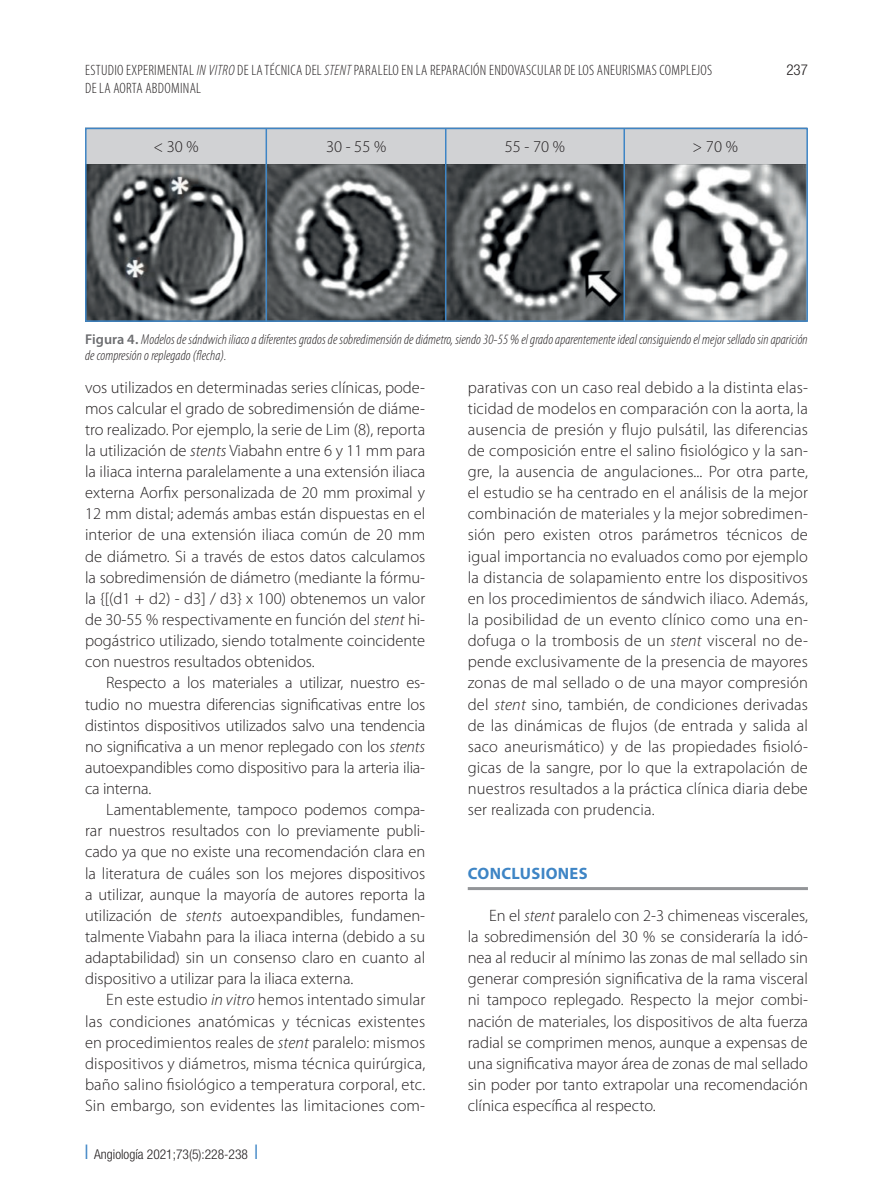
<style>
.page{position:relative;width:893px;height:1191px;background:#fff}
.page>*{position:absolute;margin:0;border:0;box-sizing:border-box;transform-origin:0 0}
.t1{font:300 16.5px/21.1px "Myriad Pro";color:#231f20;text-align:justify}
.L1{font:700 16.5px "Myriad Pro";letter-spacing:.02em;color:#3e85c5}
.t2{font:300 condensed 15px "Myriad Pro";letter-spacing:.02em;color:#231f20}
.t3{font:300 condensed 15px "Helvetica Neue LT Std";color:#231f20}
.Pies_figuras{font:italic 300 condensed 14.25px/16.5px "Myriad Pro";letter-spacing:.005em;color:#231f20}
.t4{font:300 condensed 13.5px "Helvetica Neue LT Std";color:#231f20}
.s1{font-style:italic}
.s2{font-weight:600;font-style:normal;font-stretch:normal;color:#6c6d70}
.s3{color:#3e85c5}
</style>
<div class="page">
<hr style="left:468px;top:887px;width:340px;height:3px;background:#939598">
<div style="left:85px;top:128px;width:182px;height:36px;background:#d1d2d4"></div>
<div style="left:266px;top:128px;width:180px;height:36px;background:#d1d2d4"></div>
<div style="left:446px;top:128px;width:178px;height:36px;background:#d1d2d4"></div>
<div style="left:623px;top:128px;width:184px;height:36px;background:#d1d2d4"></div>
<img style="left:88px;top:164px;width:717px;height:155px">
<div style="left:85px;top:128px;width:723px;height:194px;border:2px solid #3e85c5"></div>
<hr style="left:266px;top:129px;width:1px;height:192px;background:#3e85c5">
<hr style="left:445px;top:129px;width:1px;height:192px;background:#3e85c5">
<hr style="left:623px;top:129px;width:2px;height:192px;background:#3e85c5">
<p class="t2" style="left:85px;top:61px;width:629px">ESTUDIO EXPERIMENTAL <span class="s1">IN VITRO</span> DE LA TÉCNICA DEL <span class="s1">STENT</span> PARALELO EN LA REPARACIÓN ENDOVASCULAR DE LOS ANEURISMAS COMPLEJOS</p>
<p class="t3" style="left:786px;top:61px;width:23px">237</p>
<p class="t2" style="left:85px;top:79px;width:117px">DE LA AORTA ABDOMINAL</p>
<p class="t1" style="left:153px;top:136px;width:47px">&lt; 30 %</p>
<p class="t1" style="left:326px;top:136px;width:62px">30 - 55 %</p>
<p class="t1" style="left:505px;top:136px;width:62px">55 - 70 %</p>
<p class="t1" style="left:692px;top:136px;width:47px">&gt; 70 %</p>
<p class="Pies_figuras" style="left:85px;top:331px;width:724px"><span class="s2">Figura 4.</span> Modelos de sándwich iliaco a diferentes grados de sobredimensión de diámetro, siendo 30-55 % el grado aparentemente ideal consiguiendo el mejor sellado sin aparición de compresión o replegado (flecha).</p>
<p class="t1" style="left:85px;top:376px;width:342px">vos utilizados en determinadas series clínicas, pode&shy;mos calcular el grado de sobredimensión de diáme&shy;tro realizado. Por ejemplo, la serie de Lim (8), reporta la utilización de <span class="s1">stents</span> Viabahn entre 6 y 11 mm para la iliaca interna paralelamente a una extensión iliaca externa Aorfix personalizada de 20 mm proximal y 12 mm distal; además ambas están dispuestas en el interior de una extensión iliaca común de 20 mm de diámetro. Si a través de estos datos calculamos la sobredimensión de diámetro (mediante la fórmu&shy;la {[(d1 + d2) - d3] / d3} x 100) obtenemos un valor de 30-55 % respectivamente en función del <span class="s1">stent</span> hi&shy;pogástrico utilizado, siendo totalmente coincidente con nuestros resultados obtenidos.</p>
<p class="t1" style="left:85px;top:672px;width:342px;text-indent:21px">Respecto a los materiales a utilizar, nuestro es&shy;tudio no muestra diferencias significativas entre los distintos dispositivos utilizados salvo una tendencia no significativa a un menor replegado con los <span class="s1">stents </span>autoexpandibles como dispositivo para la arteria ilia&shy;ca interna.</p>
<p class="t1" style="left:85px;top:799px;width:342px;text-indent:21px">Lamentablemente, tampoco podemos compa&shy;rar nuestros resultados con lo previamente publi&shy;cado ya que no existe una recomendación clara en la literatura de cuáles son los mejores dispositivos a utilizar, aunque la mayoría de autores reporta la utilización de <span class="s1">stents</span> autoexpandibles, fundamen&shy;talmente Viabahn para la iliaca interna (debido a su adaptabilidad) sin un consenso claro en cuanto al dispositivo a utilizar para la iliaca externa.</p>
<p class="t1" style="left:85px;top:989px;width:342px;text-indent:21px">En este estudio <span class="s1">in vitro</span> hemos intentado simular las condiciones anatómicas y técnicas existentes en procedimientos reales de <span class="s1">stent</span> paralelo: mismos dispositivos y diámetros, misma técnica quirúrgica, baño salino fisiológico a temperatura corporal, etc.<br>Sin embargo, son evidentes las limitaciones com-</p>
<p class="t4" style="left:85px;top:1146px;width:174px"><span class="s3">❘</span> Angiología 2021;73(5):228-238 <span class="s3">❘</span></p>
<p class="t1" style="left:468px;top:376px;width:342px">parativas con un caso real debido a la distinta elas&shy;ticidad de modelos en comparación con la aorta, la ausencia de presión y flujo pulsátil, las diferencias de composición entre el salino fisiológico y la san&shy;gre, la ausencia de angulaciones... Por otra parte, el estudio se ha centrado en el análisis de la mejor combinación de materiales y la mejor sobredimen&shy;sión pero existen otros parámetros técnicos de igual importancia no evaluados como por ejemplo la distancia de solapamiento entre los dispositivos en los procedimientos de sándwich iliaco. Además, la posibilidad de un evento clínico como una en&shy;dofuga o la trombosis de un <span class="s1">stent</span> visceral no de&shy;pende exclusivamente de la presencia de mayores zonas de mal sellado o de una mayor compresión del <span class="s1">stent</span> sino, también, de condiciones derivadas de las dinámicas de flujos (de entrada y salida al saco aneurismático) y de las propiedades fisioló&shy;gicas de la sangre, por lo que la extrapolación de nuestros resultados a la práctica clínica diaria debe ser realizada con prudencia.</p>
<p class="L1" style="left:468px;top:862px;width:121px">CONCLUSIONES</p>
<p class="t1" style="left:468px;top:904px;width:342px;text-indent:21px">En el <span class="s1">stent</span> paralelo con 2-3 chimeneas viscerales, la sobredimensión del 30 % se consideraría la idó&shy;nea al reducir al mínimo las zonas de mal sellado sin generar compresión significativa de la rama visceral ni tampoco replegado. Respecto la mejor combi&shy;nación de materiales, los dispositivos de alta fuerza radial se comprimen menos, aunque a expensas de una significativa mayor área de zonas de mal sellado sin poder por tanto extrapolar una recomendación clínica específica al respecto.</p>
</div>
